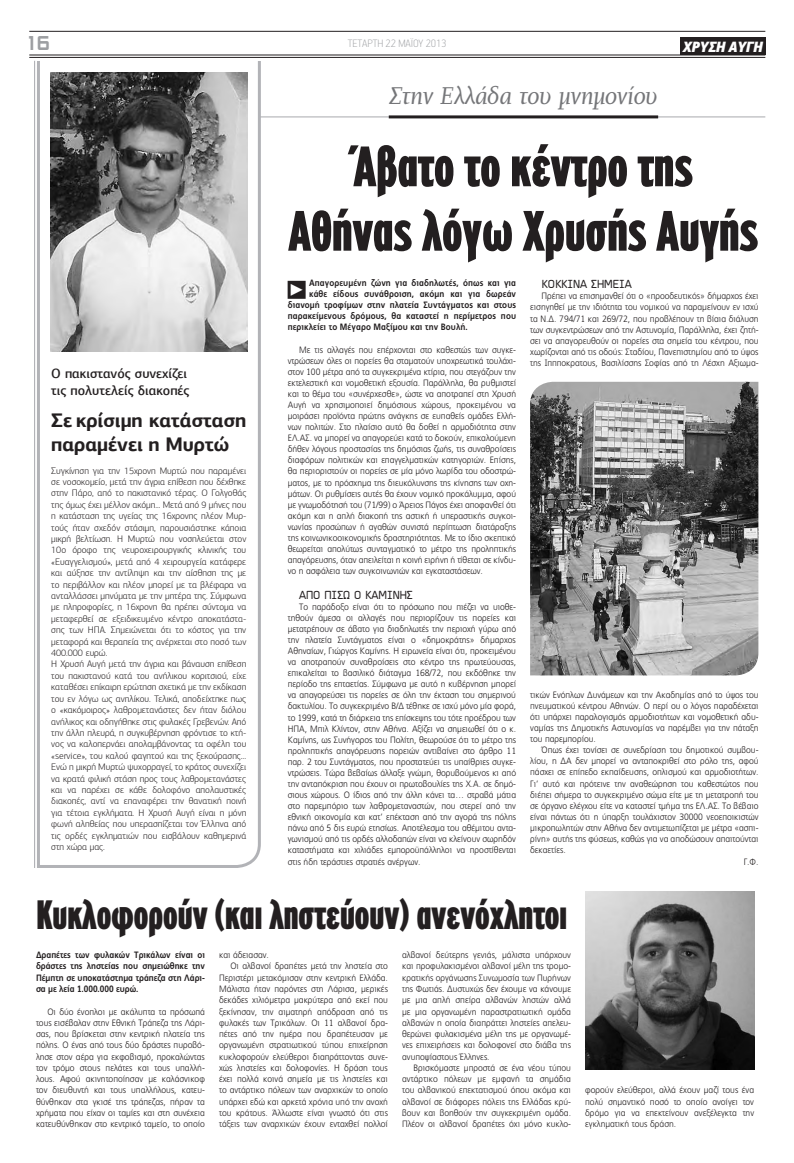
<style>
.page{position:relative;width:794px;height:1163px;background:#fff}
.page>*{position:absolute;margin:0;border:0;box-sizing:border-box;transform-origin:0 0}
.t1{font:900 61px "PF Highway Gothic Comp";letter-spacing:-.015em;color:#231f20}
.t2{font:900 44px "PF Highway Gothic Comp";letter-spacing:-.015em;color:#231f20}
.t3{font:italic 25px "PF Diplomat";letter-spacing:-.015em;color:#757679}
.t4{font:23.9px "Pointers";color:#231f20}
.t5{font:700 19.7px/23.6px "PF Agora Sans Pro";letter-spacing:-.005em;color:#231f20}
.t6{font:800 19px "PF Studio";color:#9d9fa2}
.t7{font:500 13.5px "PF Agora Sans Pro";letter-spacing:-.005em;color:#231f20}
.t8{font:100 12px "PF Handbook Pro";letter-spacing:-.01em;color:#9d9fa2}
.t9{font:11.2px "PF Sector A";letter-spacing:-.005em;color:#231f20}
.t10{font:300 9.5px/11.4px "PF Agora Sans Pro";letter-spacing:-.005em;color:#231f20;text-align:justify}
.t11{font:300 9.2px/11.1px "PF Index";color:#231f20;text-align:justify}
.t12{font:700 9.2px/11.3px "PF Index";letter-spacing:.01em;color:#231f20;text-align:justify}
</style>
<div class="page">
<svg style="left:35px;top:54px;width:227px;height:814px"></svg>
<div style="left:37px;top:42px;width:224px;height:18px;background:#fff"></div>
<hr style="left:29px;top:31px;width:736px;height:1px;background:#231f20">
<hr style="left:29px;top:55px;width:736px;height:1px;background:#231f20">
<hr style="left:29px;top:57px;width:736px;height:1px;background:#231f20">
<div style="left:680px;top:38px;width:85px;height:17px;background:#231f20"></div>
<hr style="left:260px;top:116px;width:505px;height:1px;background:#a8a9ad">
<hr style="left:389px;top:115px;width:269px;height:3px;background:#231f20">
<hr style="left:34px;top:61px;width:1px;height:806px;background:#a8a9ad">
<img style="left:51px;top:72px;width:196px;height:279px">
<img style="left:530px;top:382px;width:228px;height:293px">
<img style="left:585px;top:891px;width:169px;height:177px">
<p class="t6" style="left:26px;top:31px;width:25px">16</p>
<p class="t8" style="left:348px;top:36px;width:100px">ΤΕΤΑΡΤΗ 22 ΜΑΪΟΥ 2013</p>
<p class="t3" style="left:389px;top:82px;width:270px">Στην Ελλάδα του μνημονίου</p>
<p class="t1" style="left:353px;top:136px;width:342px">Άβατο το κέντρο της</p>
<p class="t1" style="left:288px;top:200px;width:472px">Αθήνας λόγω Χρυσής Αυγής</p>
<p class="t4" style="left:288px;top:278px;width:23px">s</p>
<p class="t12" style="left:309px;top:277px;width:208px">Απαγορευμένη ζώνη για διαδηλωτές, όπως και για</p>
<p class="t9" style="left:541px;top:277px;width:92px">ΚΟΚΚΙΝΑ ΣΗΜΕΙΑ</p>
<p class="t11" style="left:530px;top:290px;width:230px;text-indent:11px">Πρέπει να επισημανθεί ότι ο «προοδευτικός» δήμαρχος έχει εισηγηθεί με την ιδιότητα του νομικού να παραμείνουν εν ισχύ τα Ν.Δ. 794/71 και 269/72, που προβλέπουν τη βίαια διάλυση των συγκεντρώσεων από την Αστυνομία, Παράλληλα, έχει ζητή&shy;σει να απαγορευθούν οι πορείες στα σημεία του κέντρου, που χωρίζονται από τις οδούς: Σταδίου, Πανεπιστημίου από το ύψος της Ιππποκρατους, Βασιλίσσης Σοφίας από τη Λέσχη Αξιωμα-</p>
<p class="t12" style="left:309px;top:288px;width:208px">κάθε είδους συνάθροιση, ακόμη και για δωρεάν</p>
<p class="t12" style="left:288px;top:299px;width:230px">διανομή τροφίμων στην πλατεία Συντάγματος και στους</p>
<p class="t12" style="left:288px;top:310px;width:230px">παρακείμενους δρόμους, θα καταστεί η περίμετρος που</p>
<p class="t12" style="left:288px;top:321px;width:181px">περικλείει το Μέγαρο Μαξίμου και την Βουλή.</p>
<p class="t11" style="left:288px;top:344px;width:230px;text-indent:11px">Με τις αλλαγές που επέρχονται στο καθεστώς των συγκε&shy;ντρώσεων όλες οι πορείες θα σταματούν υποχρεωτικά τουλάχι&shy;στον 100 μέτρα από τα συγκεκριμένα κτίρια, που στεγάζουν την εκτελεστική και νομοθετική εξουσία. Παράλληλα, θα ρυθμιστεί και το θέμα του «συνέρχεσθε», ώστε να αποτραπεί στη Χρυσή Αυγή να χρησιμοποιεί δημόσιους χώρους, προκειμένου να μοιράσει προϊόντα πρώτης ανάγκης σε ευπαθείς ομάδες Ελλή&shy;νων πολιτών. Στο πλαίσιο αυτό θα δοθεί η αρμοδιότητα στην ΕΛ.ΑΣ. να μπορεί να απαγορεύει κατά το δοκούν, επικαλούμενη δήθεν λόγους προστασίας της δημόσιας ζωής, τις συναθροίσεις διαφόρων πολιτικών και επαγγελματικών κατηγοριών. Επίσης, θα περιοριστούν οι πορείες σε μία μόνο λωρίδα του οδοστρώ&shy;ματος, με το πρόσχημα της διευκόλυνσης της κίνησης των οχη&shy;μάτων. Οι ρυθμίσεις αυτές θα έχουν νομικό προκάλυμμα, αφού με γνωμοδότησή του (71/99) ο Άρειος Πάγος έχει αποφανθεί ότι ακόμη και η απλή διακοπή της αστική ή υπεραστικής συγκοι&shy;νωνίας προσώπων ή αγαθών συνιστά περίπτωση διατάραξης της κοινωνικοοικονομικής δραστηριότητας. Με το ίδιο σκεπτικό θεωρείται απολύτως συνταγματικό το μέτρο της προληπτικής απαγόρευσης, όταν απειλείται η κοινή ειρήνη ή τίθεται σε κίνδυ&shy;νο η ασφάλεια των συγκοινωνιών και εγκαταστάσεων.</p>
<p class="t9" style="left:299px;top:587px;width:115px">ΑΠΟ ΠΙΣΩ Ο ΚΑΜΙΝΗΣ</p>
<p class="t11" style="left:288px;top:601px;width:230px;text-indent:11px">Το παράδοξο είναι ότι το πρόσωπο που πιέζει να υιοθε&shy;τηθούν άμεσα οι αλλαγές που περιορίζουν τις πορείες και μετατρέπουν σε άβατο για διαδηλωτές την περιοχή γύρω από την πλατεία Συντάγματος είναι ο «δημοκράτης» δήμαρχος Αθηναίων, Γιώργος Καμίνης. Η ειρωνεία είναι ότι, προκειμένου να αποτραπούν συναθροίσεις στο κέντρο της πρωτεύουσας, επικαλείται το βασιλικό διάταγμα 168/72, που εκδόθηκε την περίοδο της επταετίας. Σύμφωνα με αυτό η κυβέρνηση μπορεί να απαγορεύσει τις πορείες σε όλη την έκταση του σημερινού δακτυλίου. Το συγκεκριμένο Β/Δ τέθηκε σε ισχύ μόνο μία φορά, το 1999, κατά τη διάρκεια της επίσκεψης του τότε προέδρου των ΗΠΑ, Μπιλ Κλίντον, στην Αθήνα. Αξίζει να σημειωθεί ότι ο κ.<br>Καμίνης, ως Συνήγορος του Πολίτη, θεωρούσε ότι το μέτρο της προληπτικής απαγόρευσης πορειών αντιβαίνει στο άρθρο 11 παρ. 2 του Συντάγματος, που προστατεύει τις υπαίθριες συγκε&shy;ντρώσεις. Τώρα βεβαίως άλλαξε γνώμη, θορυβούμενος κι από την ανταπόκριση που έχουν οι πρωτοβουλίες της Χ.Α. σε δημό&shy;σιους χώρους. Ο ίδιος από την άλλη κάνει τα… στραβά μάτια στο παρεμπόριο των λαθρομεταναστών, που στερεί από την εθνική οικονομία και κατ’ επέκταση από την αγορά της πόλης πάνω από 5 δις ευρώ ετησίως. Αποτέλεσμα του αθέμιτου αντα&shy;γωνισμού από τις ορδές αλλοδαπών είναι να κλείνουν σωρηδόν καταστήματα και χιλιάδες εμποροϋπάλληλοι να προστίθενται στις ήδη τεράστιες στρατιές ανέργων.</p>
<p class="t7" style="left:51px;top:365px;width:137px">Ο πακιστανός συνεχίζει</p>
<p class="t7" style="left:51px;top:382px;width:140px">τις πολυτελείς διακοπές</p>
<p class="t5" style="left:51px;top:408px;width:197px">Σε κρίσιμη κατάσταση παραμένει η Μυρτώ</p>
<p class="t10" style="left:51px;top:464px;width:197px">Συγκίνηση για την 15χρονη Μυρτώ που παραμένει σε νοσοκομείο, μετά την άγρια επίθεση που δέχθηκε στην Πάρο, από το πακιστανικό τέρας. Ο Γολγοθάς της όμως έχει μέλλον ακόμη... Μετά από 9 μήνες που η κατάσταση της υγείας της 16χρονης πλέον Μυρ&shy;τούς ήταν σχεδόν στάσιμη, παρουσιάστηκε κάποια μικρή βελτίωση. Η Μυρτώ που νοσηλεύεται στον 10ο όροφο της νευροχειρουργικής κλινικής του «Ευαγγελισμού», μετά από 4 χειρουργεία κατάφερε και αύξησε την αντίληψη και την αίσθηση της με το περιβάλλον και πλέον μπορεί με τα βλέφαρα να ανταλλάσσει μηνύματα με την μητέρα της. Σύμφωνα με πληροφορίες, η 16χρονη θα πρέπει σύντομα να μεταφερθεί σε εξειδικευμένο κέντρο αποκατάστα&shy;σης των ΗΠΑ. Σημειώνεται ότι το κόστος για την μεταφορά και θεραπεία της ανέρχεται στο ποσό των 400.000 ευρώ.</p>
<p class="t10" style="left:51px;top:658px;width:197px">Η Χρυσή Αυγή μετά την άγρια και βάναυση επίθεση του πακιστανού κατά του ανήλικου κοριτσιού, είχε καταθέσει επίκαιρη ερώτηση σχετικά με την εκδίκαση του εν λόγω ως ανηλίκου. Τελικά, αποδείχτηκε πως ο «κακόμοιρος» λαθρομετανάστες δεν ήταν διόλου ανήλικος και οδηγήθηκε στις φυλακές Γρεβενών. Από την άλλη πλευρά, η συγκυβέρνηση φρόντισε το κτή&shy;νος να καλοπερνάει απολαμβάνοντας τα οφέλη του «service», του καλού φαγητού και της ξεκούρασης… Ενώ η μικρή Μυρτώ ψυχορραγεί, το κράτος συνεχίζει να κρατά φιλική στάση προς τους λαθρομετανάστες και να παρέχει σε κάθε δολοφόνο απολαυστικές διακοπές, αντί να επαναφέρει την θανατική ποινή για τέτοια εγκλήματα. Η Χρυσή Αυγή είναι η μόνη φωνή αληθείας που υπερασπίζεται τον Έλληνα από τις ορδές εγκληματιών που εισβάλουν καθημερινά στη χώρα μας.</p>
<p class="t11" style="left:530px;top:689px;width:230px">τικών Ενόπλων Δυνάμεων και την Ακαδημίας από το ύψος του πνευματικού κέντρου Αθηνών. Ο περί ου ο λόγος παραδέχεται ότι υπάρχει παραλογισμός αρμοδιοτήτων και νομοθετική αδυ&shy;ναμίας της Δημοτικής Αστυνομίας να παρέμβει για την πάταξη του παρεμπορίου.</p>
<p class="t11" style="left:530px;top:744px;width:230px;text-indent:11px">Όπως έχει τονίσει σε συνεδρίαση του δημοτικού συμβου&shy;λίου, η ΔΑ δεν μπορεί να ανταποκριθεί στο ρόλο της, αφού πάσχει σε επίπεδο εκπαίδευσης, οπλισμού και αρμοδιοτήτων.<br>Γι’ αυτό και πρότεινε την αναθεώρηση του καθεστώτος που διέπει σήμερα το συγκεκριμένο σώμα είτε με τη μετατροπή του σε όργανο ελέγχου είτε να καταστεί τμήμα της ΕΛ.ΑΣ. Το βέβαιο είναι πάντως ότι η ύπαρξη τουλάχιστον 30000 νεοεποικιστών μικροπωλητών στην Αθήνα δεν αντιμετωπίζεται με μέτρα «ασπι&shy;ρίνη» αυτής της φύσεως, καθώς για να αποδώσουν απαιτούνται δεκαετίες.</p>
<p class="t11" style="left:743px;top:855px;width:16px">Γ.Φ.</p>
<p class="t2" style="left:36px;top:892px;width:533px">Κυκλοφορούν (και ληστεύουν) ανενόχλητοι</p>
<p class="t12" style="left:36px;top:949px;width:170px">Δραπέτες των φυλακών Τρικάλων είναι οι δράστες της ληστείας που σημειώθηκε την Πέμπτη σε υποκατάστημα τράπεζα στη Λάρι&shy;σα με λεία 1.000.000 ευρώ.</p>
<p class="t11" style="left:36px;top:1005px;width:170px;text-indent:11px">Οι δύο ένοπλοι με ακάλυπτα τα πρόσωπά τους εισέβαλαν στην Εθνική Τράπεζα της Λάρι&shy;σας, που βρίσκεται στην κεντρική πλατεία της πόλης. Ο ένας από τους δύο δράστες πυροβό&shy;λησε στον αέρα για εκφοβισμό, προκαλώντας τον τρόμο στους πελάτες και τους υπαλλή&shy;λους. Αφού ακινητοποίησαν με καλάσνικοφ τον διευθυντή και τους υπαλλήλους, κατευ&shy;θύνθηκαν στα γκισέ της τράπεζας, πήραν τα χρήματα που είχαν οι ταμίες και στη συνέχεια κατευθύνθηκαν στο κεντρικό ταμείο, το οποίο</p>
<p class="t11" style="left:219px;top:949px;width:51px">και άδειασαν.</p>
<p class="t11" style="left:219px;top:960px;width:170px;text-indent:11px">Οι αλβανοί δραπέτες μετά την ληστεία στο Περιστέρι μετακόμισαν στην κεντρική Ελλάδα.<br>Μάλιστα ήταν παρόντες στη Λάρισα, μερικές δεκάδες χιλιόμετρα μακρύτερα από εκεί που ξεκίνησαν, την αιματηρή απόδραση από τις φυλακές των Τρικάλων. Οι 11 αλβανοί δρα&shy;πέτες από την ημέρα που δραπέτευσαν με οργανωμένη στρατιωτικού τύπου επιχείρηση κυκλοφορούν ελεύθεροι διαπράττοντας συνε&shy;χώς ληστείες και δολοφονίες. Η δράση τους έχει πολλά κοινά σημεία με τις ληστείες και το αντάρτικο πόλεων των αναρχικών το οποίο υπάρχει εδώ και αρκετά χρόνια υπό την ανοχή του κράτους. Άλλωστε είναι γνωστό ότι στις τάξεις των αναρχικών έχουν ενταχθεί πολλοί</p>
<p class="t11" style="left:402px;top:949px;width:170px">αλβανοί δεύτερης γενιάς, μάλιστα υπάρχουν και προφυλακισμένοι αλβανοί μέλη της τρομο&shy;κρατικής οργάνωσης Συνωμοσία των Πυρήνων της Φωτιάς. Δυστυχώς δεν έχουμε να κάνουμε με μια απλή σπείρα αλβανών ληστών αλλά με μια οργανωμένη παραστρατιωτική ομάδα αλβανών η οποία διαπράττει ληστείες απελευ&shy;θερώνει φυλακισμένα μέλη της με οργανωμέ&shy;νες επιχειρήσεις και δολοφονεί στο διάβα της ανυποψίαστους Έλληνες.</p>
<p class="t11" style="left:402px;top:1061px;width:170px;text-indent:11px">Βρισκόμαστε μπροστά σε ένα νέου τύπου αντάρτικο πόλεων με εμφανή τα σημάδια του αλβανικού επεκτατισμού όπου ακόμα και αλβανοί σε διάφορες πόλεις της Ελλάδας κρύ&shy;βουν και βοηθούν την συγκεκριμένη ομάδα.<br>Πλέον οι αλβανοί δραπέτες όχι μόνο κυκλο-</p>
<p class="t11" style="left:585px;top:1084px;width:170px">φορούν ελεύθεροι, αλλά έχουν μαζί τους ένα πολύ σημαντικό ποσό το οποίο ανοίγει τον δρόμο για να επεκτείνουν ανεξέλεγκτα την εγκληματική τους δράση.</p>
</div>
